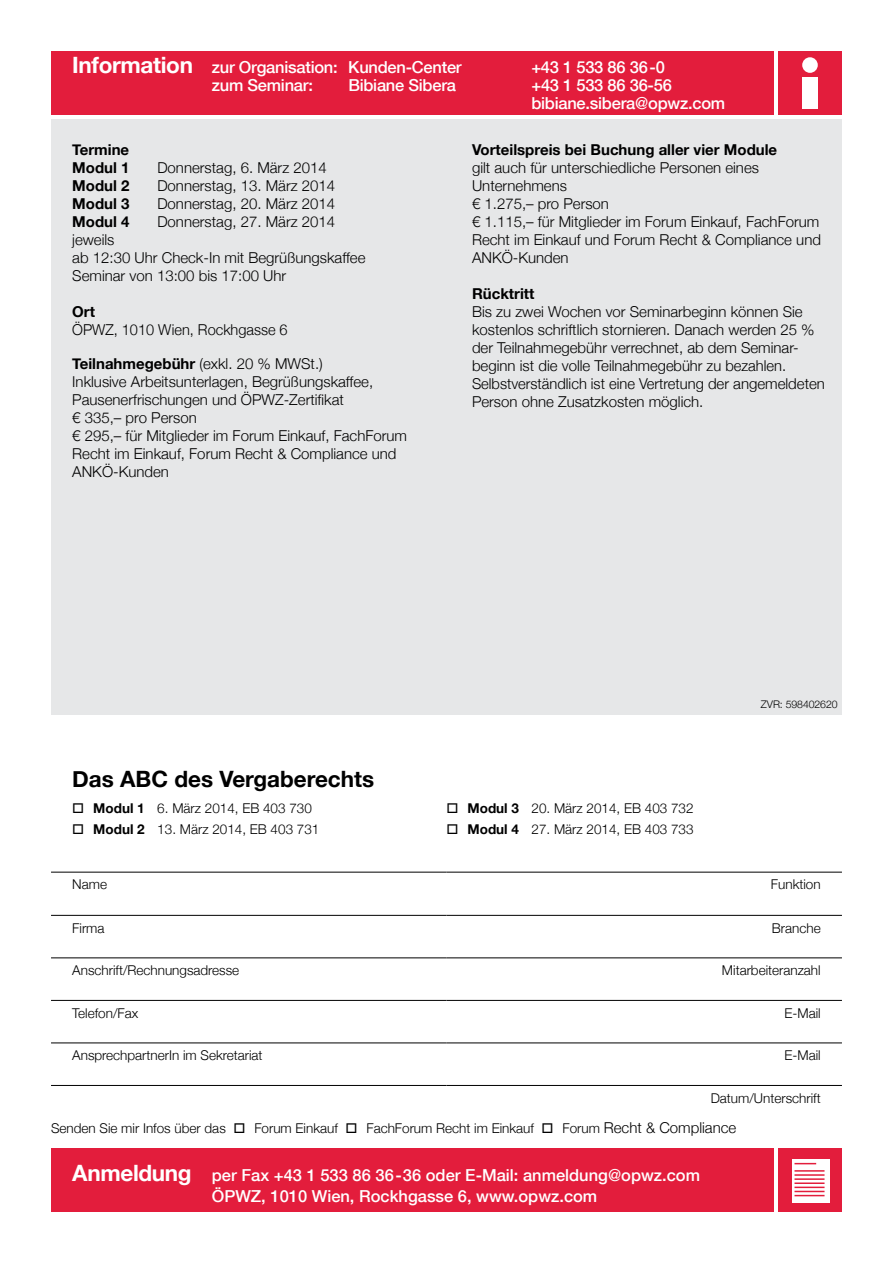
<style>
.page{position:relative;width:893px;height:1263px;background:#fff}
.page>*{position:absolute;margin:0;border:0;box-sizing:border-box;transform-origin:0 0}
.t1{font:700 22.5px "Helvetica Neue";color:#000}
.t2{font:500 16.5px/18px "Helvetica Neue";letter-spacing:-.015em;color:#fff}
.t3{font:300 15px/18px "Helvetica Neue";color:#000}
.t4{font:700 15px/18px "Helvetica Neue";color:#000}
.t5{font:300 13.5px "Helvetica Neue";color:#000}
.t6{font:300 10.5px "Helvetica Neue";letter-spacing:-.005em;color:#000}
.s1{font-weight:700;font-size:22.5px}
.s2{font-weight:700}
.s3{font-size:15px}
</style>
<div class="page">
<div style="left:51px;top:119px;width:791px;height:595px;background:#e6e7e8"></div>
<hr style="left:51px;top:872px;width:395px;height:1px;background:#000">
<hr style="left:51px;top:915px;width:395px;height:1px;background:#000">
<hr style="left:51px;top:957px;width:395px;height:1px;background:#000">
<hr style="left:51px;top:1000px;width:395px;height:1px;background:#000">
<hr style="left:446px;top:872px;width:396px;height:1px;background:#000">
<hr style="left:446px;top:915px;width:396px;height:1px;background:#000">
<hr style="left:446px;top:957px;width:396px;height:1px;background:#000">
<hr style="left:446px;top:1000px;width:396px;height:1px;background:#000">
<hr style="left:51px;top:1042px;width:395px;height:1px;background:#000">
<hr style="left:446px;top:1042px;width:396px;height:1px;background:#000">
<hr style="left:51px;top:1085px;width:395px;height:1px;background:#000">
<hr style="left:446px;top:1085px;width:396px;height:1px;background:#000">
<div style="left:778px;top:51px;width:64px;height:64px;background:#e31d3c"></div>
<div style="left:51px;top:51px;width:723px;height:64px;background:#e31d3c"></div>
<div style="left:802px;top:77px;width:16px;height:31px;background:#fff"></div>
<div style="left:802px;top:57px;width:16px;height:16px;background:#fff;border-radius:50%"></div>
<div style="left:51px;top:1148px;width:723px;height:64px;background:#e31d3c"></div>
<div style="left:778px;top:1148px;width:64px;height:64px;background:#e31d3c"></div>
<svg style="left:792px;top:1159px;width:37px;height:44px"></svg>
<svg style="left:794px;top:1163px;width:22px;height:1px"></svg>
<hr style="left:794px;top:1170px;width:30px;height:2px;background:#e31d3c">
<hr style="left:794px;top:1174px;width:30px;height:2px;background:#e31d3c">
<hr style="left:794px;top:1178px;width:30px;height:2px;background:#e31d3c">
<hr style="left:794px;top:1182px;width:30px;height:2px;background:#e31d3c">
<hr style="left:794px;top:1186px;width:30px;height:2px;background:#e31d3c">
<hr style="left:794px;top:1191px;width:30px;height:1px;background:#e31d3c">
<hr style="left:794px;top:1195px;width:30px;height:1px;background:#e31d3c">
<p class="t2" style="left:72px;top:58px;width:391px"><span class="s1">Information</span> zur Organisation: Kunden-Center</p>
<p class="t2" style="left:531px;top:58px;width:135px">+43 1 533 86 36-0</p>
<p class="t2" style="left:212px;top:76px;width:103px">zum Seminar:</p>
<p class="t2" style="left:348px;top:76px;width:109px">Bibiane Sibera</p>
<p class="t2" style="left:531px;top:76px;width:195px">+43 1 533 86 36-56 bibiane.sibera@opwz.com</p>
<p class="t4" style="left:72px;top:140px;width:59px">Termine<br>Modul 1</p>
<p class="t3" style="left:157px;top:158px;width:171px">Donnerstag, 6. März 2014</p>
<p class="t4" style="left:72px;top:176px;width:59px">Modul 2</p>
<p class="t3" style="left:157px;top:176px;width:179px">Donnerstag, 13. März 2014</p>
<p class="t4" style="left:72px;top:194px;width:59px">Modul 3</p>
<p class="t3" style="left:157px;top:194px;width:179px">Donnerstag, 20. März 2014</p>
<p class="t4" style="left:72px;top:212px;width:59px">Modul 4</p>
<p class="t3" style="left:157px;top:212px;width:179px">Donnerstag, 27. März 2014</p>
<p class="t3" style="left:72px;top:230px;width:295px">jeweils<br>ab 12:30 Uhr Check-In mit Begrüßungskaffee<br>Seminar von 13:00 bis 17:00 Uhr</p>
<p class="t4" style="left:72px;top:302px;width:24px">Ort</p>
<p class="t3" style="left:72px;top:320px;width:217px">ÖPWZ, 1010 Wien, Rockhgasse 6</p>
<p class="t3" style="left:72px;top:354px;width:336px"><span class="s2">Teilnahmegebühr</span> (exkl. 20 % MWSt.)<br>Inklusive Arbeitsunterlagen, Begrüßungskaffee, Pausenerfrischungen und ÖPWZ-Zertifikat<br>€ 335,– pro Person<br>€ 295,– für Mitglieder im Forum Einkauf, FachForum Recht im Einkauf, Forum Recht &amp; Compliance und ANKÖ-Kunden</p>
<p class="t4" style="left:472px;top:140px;width:307px">Vorteilspreis bei Buchung aller vier Module</p>
<p class="t3" style="left:472px;top:158px;width:350px">gilt auch für unterschiedliche Personen eines<br>Unternehmens<br>€ 1.275,– pro Person<br>€ 1.115,– für Mitglieder im Forum Einkauf, FachForum<br>Recht im Einkauf und Forum Recht &amp; Compliance und<br>ANKÖ-Kunden</p>
<p class="t4" style="left:472px;top:284px;width:64px">Rücktritt</p>
<p class="t3" style="left:472px;top:302px;width:354px">Bis zu zwei Wochen vor Seminarbeginn können Sie kostenlos schriftlich stornieren. Danach werden 25 % der Teilnahmegebühr verrechnet, ab dem Seminar&shy;beginn ist die volle Teilnahmegebühr zu bezahlen.<br>Selbstverständlich ist eine Vertretung der angemeldeten Person ohne Zusatzkosten möglich.</p>
<h1 class="t1" style="left:72px;top:765px;width:303px">Das ABC des Vergaberechts</h1>
<p class="t5" style="left:72px;top:799px;width:241px">□ <span class="s2">Modul 1</span> 6. März 2014, EB 403 730</p>
<p class="t5" style="left:72px;top:821px;width:249px">□ <span class="s2">Modul 2</span> 13. März 2014, EB 403 731</p>
<p class="t5" style="left:446px;top:799px;width:249px">□ <span class="s2">Modul 3</span> 20. März 2014, EB 403 732</p>
<p class="t5" style="left:446px;top:821px;width:249px">□ <span class="s2">Modul 4</span> 27. März 2014, EB 403 733</p>
<p class="t6" style="left:761px;top:697px;width:78px">ZVR: 598402620</p>
<p class="t5" style="left:72px;top:876px;width:36px">Name</p>
<p class="t5" style="left:771px;top:876px;width:51px">Funktion</p>
<p class="t5" style="left:72px;top:919px;width:34px">Firma</p>
<p class="t5" style="left:772px;top:919px;width:50px">Branche</p>
<p class="t5" style="left:72px;top:962px;width:169px">Anschrift/Rechnungsadresse</p>
<p class="t5" style="left:722px;top:962px;width:100px">Mitarbeiteranzahl</p>
<p class="t5" style="left:72px;top:1005px;width:68px">Telefon/Fax</p>
<p class="t5" style="left:784px;top:1005px;width:38px">E-Mail</p>
<p class="t5" style="left:72px;top:1047px;width:192px">AnsprechpartnerIn im Sekretariat</p>
<p class="t5" style="left:784px;top:1047px;width:38px">E-Mail</p>
<p class="t5" style="left:711px;top:1090px;width:111px">Datum/Unterschrift</p>
<p class="t5" style="left:51px;top:1120px;width:687px">Senden Sie mir Infos über das □ Forum Einkauf □ FachForum Recht im Einkauf □ Forum <span class="s3">Recht &amp; Compliance</span></p>
<p class="t2" style="left:212px;top:1164px;width:490px;line-height:21px;text-indent:-139px"><span class="s1">Anmeldung</span> per Fax +43 1 533 86 36-36 oder E-Mail: anmeldung@opwz.com<br>ÖPWZ, 1010 Wien, Rockhgasse 6, www.opwz.com</p>
</div>
